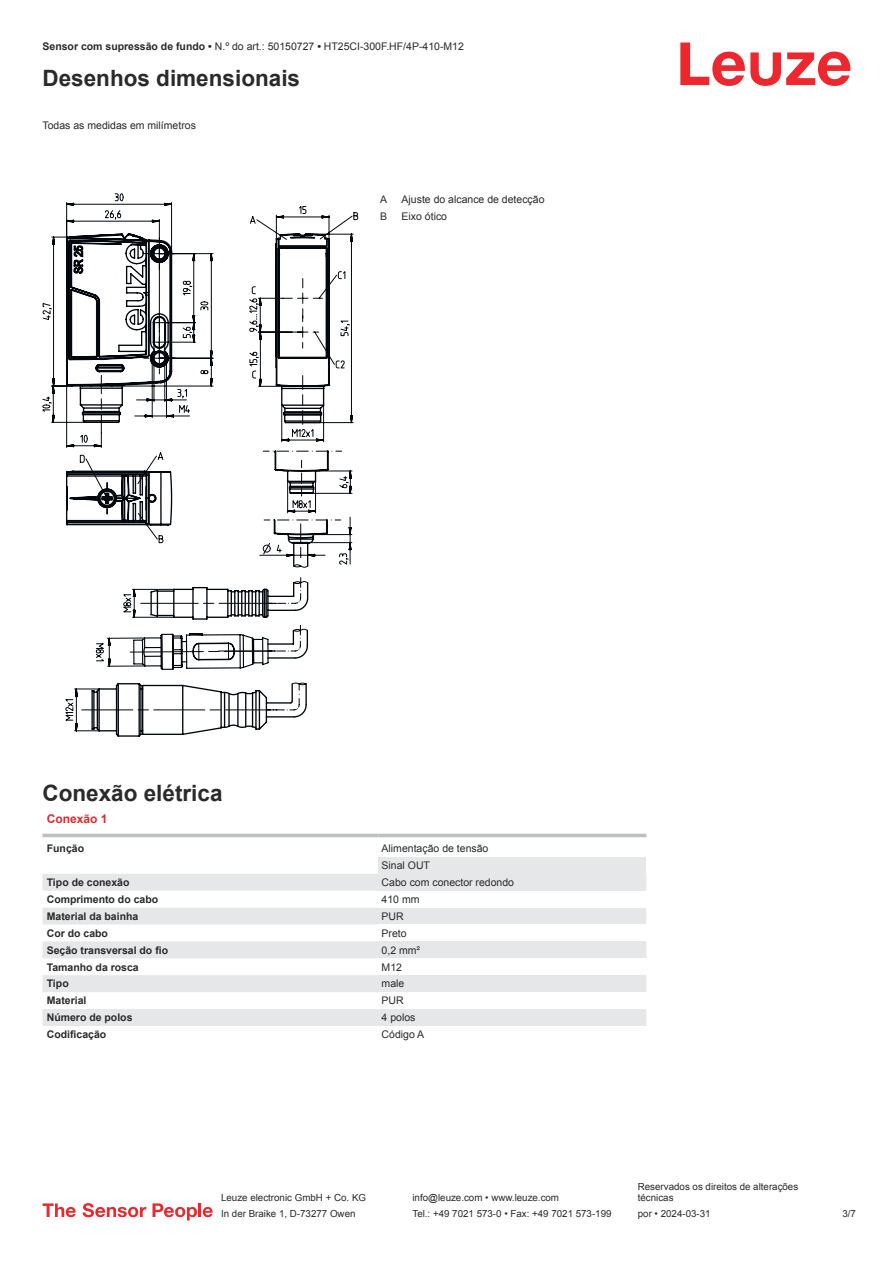
<style>
.page{position:relative;width:893px;height:1263px;background:#fff}
.page>*{position:absolute;margin:0;border:0;box-sizing:border-box;transform-origin:0 0}
.t1{font:700 22.5px "Arial";color:#2b292a}
.t2{font:700 12px "Arial";color:#db2a30}
.t3{font:10.5px/17px "Arial";color:#2b292a}
.t4{font:700 10.5px "Arial";color:#2b292a}
.t5{font:9.75px/11.7px "Arial";color:#2b292a}
.s1{font-weight:700}
</style>
<div class="page">
<svg style="left:680px;top:43px;width:170px;height:43px"></svg>
<svg style="left:43px;top:833px;width:603px;height:5px"></svg>
<svg style="left:43px;top:874px;width:335px;height:152px;fill:#e6e7e9"></svg>
<hr style="left:43px;top:834px;width:335px;height:3px;background:#bdbfc1">
<hr style="left:378px;top:834px;width:268px;height:3px;background:#bdbfc1">
<div style="left:378px;top:857px;width:268px;height:17px;background:#e6e7e9"></div>
<div style="left:378px;top:874px;width:268px;height:17px;background:#e6e7e9"></div>
<div style="left:378px;top:907px;width:268px;height:17px;background:#e6e7e9"></div>
<div style="left:378px;top:941px;width:268px;height:17px;background:#e6e7e9"></div>
<div style="left:378px;top:975px;width:268px;height:17px;background:#e6e7e9"></div>
<div style="left:378px;top:1009px;width:268px;height:17px;background:#e6e7e9"></div>
<svg style="left:43px;top:1203px;width:33px;height:14px"></svg>
<svg style="left:83px;top:1203px;width:63px;height:14px"></svg>
<svg style="left:153px;top:1203px;width:44px;height:17px"></svg>
<hr style="left:198px;top:1203px;width:3px;height:14px;background:#ed272d">
<svg style="left:203px;top:1207px;width:10px;height:10px"></svg>
<svg style="left:43px;top:193px;width:315px;height:538px"></svg>
<svg style="left:133px;top:295px;width:136px;height:442px"></svg>
<svg style="left:95px;top:625px;width:214px;height:45px"></svg>
<p class="t3" style="left:43px;top:39px;width:423px"><span class="s1">Sensor com supressão de fundo •</span> N.º do art.: 50150727 <span class="s1">•</span> HT25CI-300F.HF/4P-410-M12</p>
<h1 class="t1" style="left:43px;top:70px;width:259px">Desenhos dimensionais</h1>
<p class="t3" style="left:43px;top:117px;width:155px">Todas as medidas em milímetros</p>
<p class="t3" style="left:380px;top:192px;width:9px">A</p>
<p class="t3" style="left:402px;top:192px;width:144px">Ajuste do alcance de detecção</p>
<p class="t3" style="left:380px;top:209px;width:9px">B</p>
<p class="t3" style="left:402px;top:209px;width:47px">Eixo ótico</p>
<h1 class="t1" style="left:43px;top:784px;width:182px">Conexão elétrica</h1>
<p class="t2" style="left:47px;top:814px;width:62px">Conexão 1</p>
<p class="t4" style="left:47px;top:844px;width:39px">Função</p>
<p class="t3" style="left:382px;top:841px;width:108px">Alimentação de tensão<br>Sinal OUT</p>
<p class="t4" style="left:47px;top:878px;width:84px">Tipo de conexão</p>
<p class="t3" style="left:382px;top:875px;width:134px">Cabo com conector redondo</p>
<p class="t4" style="left:47px;top:895px;width:113px">Comprimento do cabo</p>
<p class="t3" style="left:382px;top:892px;width:39px">410 mm</p>
<p class="t4" style="left:47px;top:912px;width:93px">Material da bainha</p>
<p class="t3" style="left:382px;top:908px;width:24px">PUR</p>
<p class="t4" style="left:47px;top:929px;width:63px">Cor do cabo</p>
<p class="t3" style="left:382px;top:925px;width:27px">Preto</p>
<p class="t4" style="left:47px;top:946px;width:123px">Seção transversal do fio</p>
<p class="t3" style="left:382px;top:942px;width:40px">0,2 mm²</p>
<p class="t4" style="left:47px;top:963px;width:93px">Tamanho da rosca</p>
<p class="t3" style="left:382px;top:959px;width:22px">M12</p>
<p class="t4" style="left:47px;top:980px;width:23px">Tipo</p>
<p class="t3" style="left:382px;top:976px;width:24px">male</p>
<p class="t4" style="left:47px;top:997px;width:41px">Material</p>
<p class="t3" style="left:382px;top:993px;width:24px">PUR</p>
<p class="t4" style="left:47px;top:1013px;width:87px">Número de polos</p>
<p class="t3" style="left:382px;top:1010px;width:35px">4 polos</p>
<p class="t4" style="left:47px;top:1030px;width:61px">Codificação</p>
<p class="t3" style="left:382px;top:1027px;width:44px">Código A</p>
<p class="t5" style="left:221px;top:1193px;width:146px">Leuze electronic GmbH + Co. KG</p>
<p class="t5" style="left:412px;top:1193px;width:148px">info@leuze.com • www.leuze.com</p>
<p class="t5" style="left:638px;top:1181px;width:162px">Reservados os direitos de alterações técnicas</p>
<p class="t5" style="left:221px;top:1209px;width:136px">In der Braike 1, D-73277 Owen</p>
<p class="t5" style="left:412px;top:1209px;width:201px">Tel.: +49 7021 573-0 • Fax: +49 7021 573-199</p>
<p class="t5" style="left:638px;top:1209px;width:74px">por • 2024-03-31</p>
<p class="t5" style="left:842px;top:1209px;width:15px">3 /7</p>
</div>
